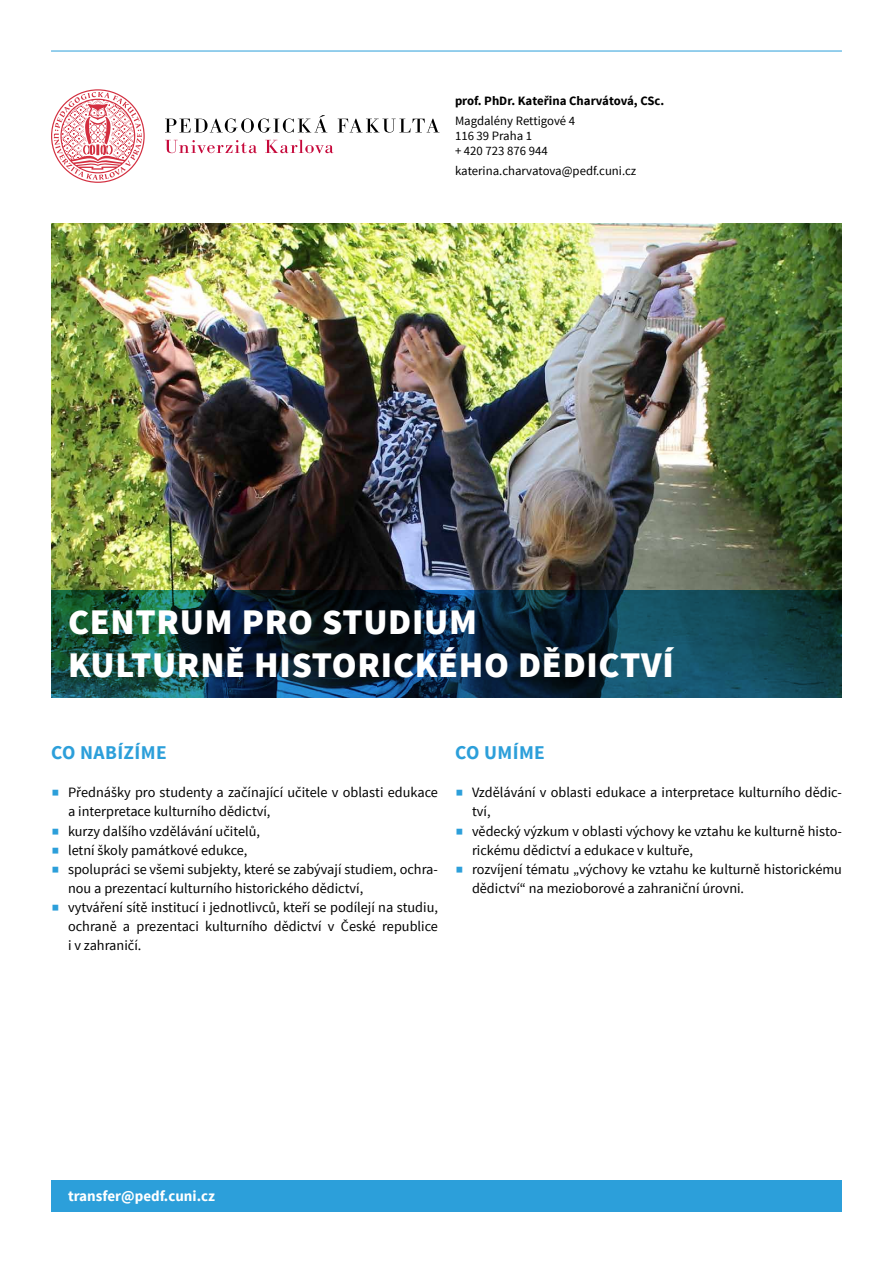
<style>
.page{position:relative;width:893px;height:1263px;background:#fff}
.page>*{position:absolute;margin:0;border:0;box-sizing:border-box;transform-origin:0 0}
.t1{font:900 36px/43.2px "Source Sans Pro";letter-spacing:.02em;color:#fff}
.t2{font:700 19.5px "Source Sans Pro";letter-spacing:.02em;color:#2c9fda}
.t3{font:700 15px "Source Sans Pro";color:#fff}
.t4{font:14.25px/19.2px "Source Sans Pro";color:#000}
.t5{font:12.75px/15.3px "Source Sans Pro";color:#000}
.t6{font:700 12.75px "Source Sans Pro";color:#000}
.s1{font-size:28.5px;color:#2c9fda}
</style>
<div class="page">
<hr style="left:51px;top:51px;width:791px;height:1px;background:#2c9fda">
<img style="left:51px;top:223px;width:791px;height:367px">
<div style="left:51px;top:1180px;width:791px;height:32px;background:#2c9fda"></div>
<svg style="left:51px;top:590px;width:791px;height:107px;background:#0e3642"></svg>
<svg style="left:51px;top:89px;width:94px;height:94px"></svg>
<svg style="left:165px;top:115px;width:274px;height:18px"></svg>
<svg style="left:165px;top:140px;width:168px;height:13px"></svg>
<p class="t6" style="left:455px;top:93px;width:211px">prof. PhDr. Kateřina Charvátová, CSc.</p>
<p class="t5" style="left:455px;top:113px;width:122px">Magdalény Rettigové 4<br>116 39 Praha 1<br>+ 420 723 876 944</p>
<p class="t5" style="left:455px;top:163px;width:183px">katerina.charvatova@pedf.cuni.cz</p>
<h1 class="t1" style="left:68px;top:602px;width:607px">CENTRUM PRO STUDIUM<br>KULTURNĚ HISTORICKÉHO DĚDICTVÍ</h1>
<h2 class="t2" style="left:51px;top:740px;width:117px">CO NABÍZÍME</h2>
<p class="t4" style="left:68px;top:783px;width:371px;text-indent:-17px"><span class="s1">■</span> Přednášky pro studenty a začínající učitele v oblasti edukace a interpretace kulturního dědictví,</p>
<p class="t4" style="left:51px;top:821px;width:211px"><span class="s1">■</span> kurzy dalšího vzdělávání učitelů,</p>
<p class="t4" style="left:51px;top:841px;width:198px"><span class="s1">■</span> letní školy památkové edukce,</p>
<p class="t4" style="left:68px;top:860px;width:371px;text-indent:-17px"><span class="s1">■</span> spolupráci se všemi subjekty, které se zabývají studiem, ochra&shy;nou a prezentací kulturního historického dědictví,</p>
<p class="t4" style="left:68px;top:898px;width:371px;text-align:justify;text-indent:-17px"><span class="s1">■</span> vytváření sítě institucí i jednotlivců, kteří se podílejí na studiu, ochraně a prezentaci kulturního dědictví v České republice i v zahraničí.</p>
<h2 class="t2" style="left:455px;top:740px;width:91px">CO UMÍME</h2>
<p class="t4" style="left:472px;top:783px;width:371px;text-indent:-17px"><span class="s1">■</span> Vzdělávání v oblasti edukace a interpretace kulturního dědic&shy;tví,</p>
<p class="t4" style="left:472px;top:821px;width:371px;text-indent:-17px"><span class="s1">■</span> vědecký výzkum v oblasti výchovy ke vztahu ke kulturně histo&shy;rickému dědictví a edukace v kultuře,</p>
<p class="t4" style="left:472px;top:860px;width:371px;text-indent:-17px"><span class="s1">■</span> rozvíjení tématu „výchovy ke vztahu ke kulturně historickému dědictví“ na mezioborové a zahraniční úrovni.</p>
<p class="t3" style="left:68px;top:1186px;width:149px">transfer@pedf.cuni.cz</p>
</div>
